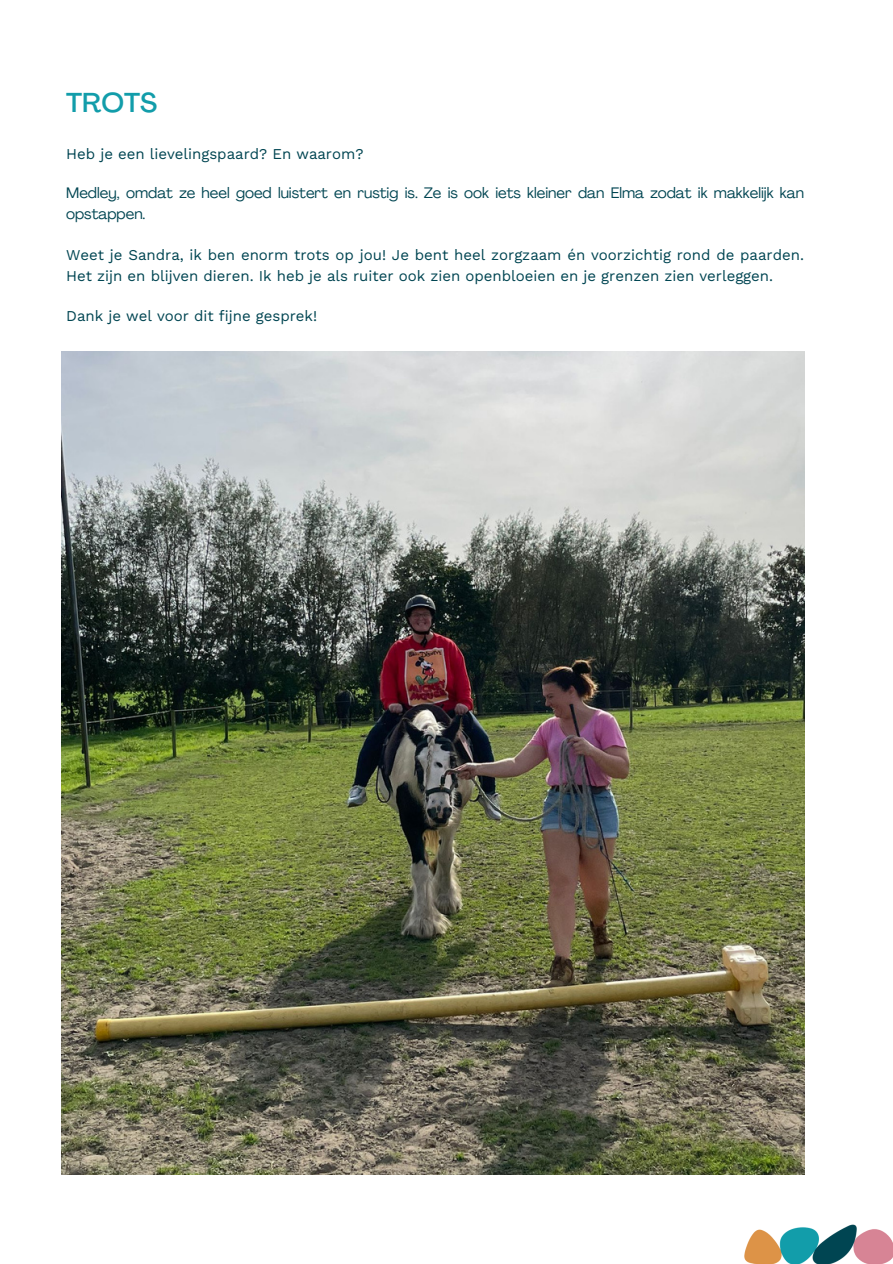
<style>
.page{position:relative;width:893px;height:1264px;background:#fff}
.page>*{position:absolute;margin:0;border:0;box-sizing:border-box;transform-origin:0 0}
.t1{font:500 27px "Agrandir";color:#129daa}
.t2{font:15px/20.2px "Work Sans";color:#004552}
.t3{font:15px/20.2px "Agrandir";color:#004552}
</style>
<div class="page">
<img style="left:61px;top:351px;width:743px;height:823px">
<img style="left:744px;top:1224px;width:148px;height:39px">
<p class="t1" style="left:66px;top:92px;width:93px">TROTS</p>
<p class="t2" style="left:66px;top:144px;width:299px">Heb je een lievelingspaard? En waarom?</p>
<p class="t3" style="left:66px;top:184px;width:739px">Medley, omdat ze heel goed luistert en rustig is. Ze is ook iets kleiner dan Elma zodat ik makkelijk kan opstappen.</p>
<p class="t2" style="left:66px;top:245px;width:739px">Weet je Sandra, ik ben enorm trots op jou! Je bent heel zorgzaam én voorzichtig rond de paarden.<br>Het zijn en blijven dieren. Ik heb je als ruiter ook zien openbloeien en je grenzen zien verleggen.</p>
<p class="t2" style="left:66px;top:306px;width:252px">Dank je wel voor dit fijne gesprek!</p>
</div>
